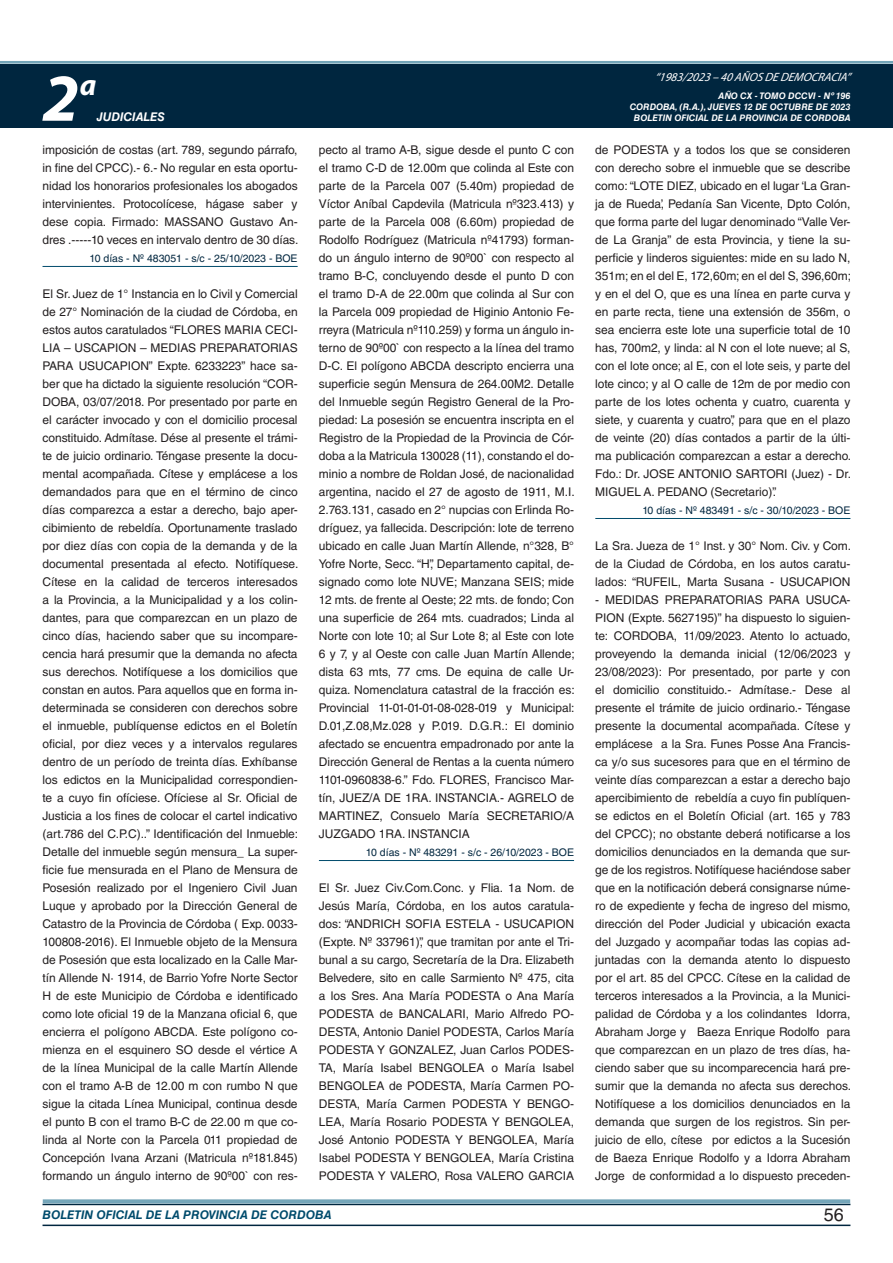
<style>
.page{position:relative;width:893px;height:1263px;background:#fff}
.page>*{position:absolute;margin:0;border:0;box-sizing:border-box;transform-origin:0 0}
.t1{font:italic 700 67.5px "Myriad Pro";color:#fff}
.t2{font:italic 700 30px "Myriad Pro";color:#fff}
.t3{font:18px "Helvetica LT Std";color:#231f20}
.TEXTO_BASE{font:12px/18px "Helvetica LT Std";letter-spacing:-.005em;color:#231f20;text-align:justify}
.t4{font:italic 700 12px "Helvetica LT Std";color:#004b6c}
.t5{font:italic 12px "Myriad Pro";color:#fff}
.t6{font:italic 700 12px "Helvetica LT Std";color:#fff}
.FECHA_DE_VENCIMIENTO{font:10.5px "Helvetica LT Std";color:#00263f}
.t7{font:italic 700 9px/10.8px "Helvetica LT Std";color:#fff;text-align:right}
</style>
<div class="page">
<div style="left:0;top:61px;width:893px;height:6px;background:#fff;opacity:.75"></div>
<div style="left:0;top:64px;width:893px;height:64px;background:#00263f"></div>
<hr style="left:43px;top:1224px;width:807px;height:2px;background:#00263f">
<div style="left:42px;top:1198px;width:809px;height:8px;background:#fff;opacity:.75"></div>
<hr style="left:43px;top:266px;width:255px;height:1px;background:#004b6c">
<hr style="left:319px;top:860px;width:255px;height:1px;background:#004b6c">
<hr style="left:595px;top:518px;width:255px;height:1px;background:#004b6c">
<p class="t5" style="left:655px;top:70px;width:197px">“ 1983/2023 – 40 AÑOS DE DEMOCRACIA”</p>
<h1 class="t1" style="left:43px;top:54px;width:38px">2</h1>
<h2 class="t2" style="left:80px;top:66px;width:18px">a</h2>
<p class="t7" style="left:630px;top:91px;width:222px">AÑO CX - TOMO DCCVI - Nº 196<br>CORDOBA, (R.A.), JUEVES 12 DE OCTUBRE DE 2023</p>
<p class="t6" style="left:97px;top:110px;width:70px">JUDICIALES</p>
<p class="t7" style="left:634px;top:112px;width:218px">BOLETIN OFICIAL DE LA PROVINCIA DE CORDOBA</p>
<p class="TEXTO_BASE" style="left:43px;top:141px;width:257px">imposición de costas (art. 789, segundo párrafo, in fine del CPCC).- 6.- No regular en esta oportu&shy;nidad los honorarios profesionales los abogados intervinientes. Protocolícese, hágase saber y dese copia. Firmado: MASSANO Gustavo An&shy;dres .-----10 veces en intervalo dentro de 30 días.</p>
<p class="FECHA_DE_VENCIMIENTO" style="left:90px;top:252px;width:210px">10 días - Nº 483051 - s/c - 25/10/2023 - BOE</p>
<p class="TEXTO_BASE" style="left:43px;top:285px;width:257px">El Sr. Juez de 1° Instancia en lo Civil y Comercial de 27° Nominación de la ciudad de Córdoba, en estos autos caratulados “FLORES MARIA CECI-LIA – USCAPION – MEDIAS PREPARATORIAS PARA USUCAPION” Expte. 6233223” hace sa&shy;ber que ha dictado la siguiente resolución “COR-DOBA, 03/07/2018. Por presentado por parte en el carácter invocado y con el domicilio procesal constituido. Admítase. Dése al presente el trámi&shy;te de juicio ordinario. Téngase presente la docu&shy;mental acompañada. Cítese y emplácese a los demandados para que en el término de cinco días comparezca a estar a derecho, bajo aper&shy;cibimiento de rebeldía. Oportunamente traslado por diez días con copia de la demanda y de la documental presentada al efecto. Notifíquese.<br>Cítese en la calidad de terceros interesados a la Provincia, a la Municipalidad y a los colin&shy;dantes, para que comparezcan en un plazo de cinco días, haciendo saber que su incompare&shy;cencia hará presumir que la demanda no afecta sus derechos. Notifíquese a los domicilios que constan en autos. Para aquellos que en forma in&shy;determinada se consideren con derechos sobre el inmueble, publíquense edictos en el Boletín oficial, por diez veces y a intervalos regulares dentro de un período de treinta días. Exhíbanse los edictos en la Municipalidad correspondien&shy;te a cuyo fin ofíciese. Ofíciese al Sr. Oficial de Justicia a los fines de colocar el cartel indicativo (art.786 del C.P.C)..” Identificación del Inmueble:<br>Detalle del inmueble según mensura_ La super&shy;ficie fue mensurada en el Plano de Mensura de Posesión realizado por el Ingeniero Civil Juan Luque y aprobado por la Dirección General de Catastro de la Provincia de Córdoba ( Exp. 0033- 100808-2016). El Inmueble objeto de la Mensura de Posesión que esta localizado en la Calle Mar&shy;tín Allende N· 1914, de Barrio Yofre Norte Sector H de este Municipio de Córdoba e identificado como lote oficial 19 de la Manzana oficial 6, que encierra el polígono ABCDA. Este polígono co&shy;mienza en el esquinero SO desde el vértice A de la línea Municipal de la calle Martín Allende con el tramo A-B de 12.00 m con rumbo N que sigue la citada Línea Municipal, continua desde el punto B con el tramo B-C de 22.00 m que co&shy;linda al Norte con la Parcela 011 propiedad de Concepción Ivana Arzani (Matricula nº181.845) formando un ángulo interno de 90º00` con res-</p>
<p class="TEXTO_BASE" style="left:319px;top:141px;width:257px">pecto al tramo A-B, sigue desde el punto C con el tramo C-D de 12.00m que colinda al Este con parte de la Parcela 007 (5.40m) propiedad de Víctor Aníbal Capdevila (Matricula nº323.413) y parte de la Parcela 008 (6.60m) propiedad de Rodolfo Rodríguez (Matricula nº41793) forman&shy;do un ángulo interno de 90º00` con respecto al tramo B-C, concluyendo desde el punto D con el tramo D-A de 22.00m que colinda al Sur con la Parcela 009 propiedad de Higinio Antonio Fe&shy;rreyra (Matricula nº110.259) y forma un ángulo in&shy;terno de 90º00` con respecto a la línea del tramo D-C. El polígono ABCDA descripto encierra una superficie según Mensura de 264.00M2. Detalle del Inmueble según Registro General de la Pro&shy;piedad: La posesión se encuentra inscripta en el Registro de la Propiedad de la Provincia de Cór&shy;doba a la Matricula 130028 (11), constando el do&shy;minio a nombre de Roldan José, de nacionalidad argentina, nacido el 27 de agosto de 1911, M.I.<br>2.763.131, casado en 2° nupcias con Erlinda Ro&shy;dríguez, ya fallecida. Descripción: lote de terreno ubicado en calle Juan Martín Allende, n°328, B° Yofre Norte, Secc. “H”, Departamento capital, de&shy;signado como lote NUVE; Manzana SEIS; mide 12 mts. de frente al Oeste; 22 mts. de fondo; Con una superficie de 264 mts. cuadrados; Linda al Norte con lote 10; al Sur Lote 8; al Este con lote 6 y 7, y al Oeste con calle Juan Martín Allende; dista 63 mts, 77 cms. De equina de calle Ur&shy;quiza. Nomenclatura catastral de la fracción es:<br>Provincial 11-01-01-01-08-028-019 y Municipal:<br>D.01,Z.08,Mz.028 y P.019. D.G.R.: El dominio afectado se encuentra empadronado por ante la Dirección General de Rentas a la cuenta número 1101-0960838-6.” Fdo. FLORES, Francisco Mar&shy;tín, JUEZ/A DE 1RA. INSTANCIA.- AGRELO de MARTINEZ, Consuelo María SECRETARIO/A JUZGADO 1RA. INSTANCIA</p>
<p class="FECHA_DE_VENCIMIENTO" style="left:366px;top:846px;width:210px">10 días - Nº 483291 - s/c - 26/10/2023 - BOE</p>
<p class="TEXTO_BASE" style="left:319px;top:879px;width:257px">El Sr. Juez Civ.Com.Conc. y Flia. 1a Nom. de Jesús María, Córdoba, en los autos caratula&shy;dos: “ANDRICH SOFIA ESTELA - USUCAPION (Expte. Nº 337961)”, que tramitan por ante el Tri&shy;bunal a su cargo, Secretaría de la Dra. Elizabeth Belvedere, sito en calle Sarmiento Nº 475, cita a los Sres. Ana María PODESTA o Ana María PODESTA de BANCALARI, Mario Alfredo PO-DESTA, Antonio Daniel PODESTA, Carlos María PODESTA Y GONZALEZ, Juan Carlos PODES-TA, María Isabel BENGOLEA o María Isabel BENGOLEA de PODESTA, María Carmen PO-DESTA, María Carmen PODESTA Y BENGO-LEA, María Rosario PODESTA Y BENGOLEA, José Antonio PODESTA Y BENGOLEA, María Isabel PODESTA Y BENGOLEA, María Cristina PODESTA Y VALERO, Rosa VALERO GARCIA</p>
<p class="TEXTO_BASE" style="left:595px;top:141px;width:257px">de PODESTA y a todos los que se consideren con derecho sobre el inmueble que se describe como: “LOTE DIEZ, ubicado en el lugar ‘La Gran&shy;ja de Rueda’, Pedanía San Vicente, Dpto Colón, que forma parte del lugar denominado “Valle Ver&shy;de La Granja” de esta Provincia, y tiene la su&shy;perficie y linderos siguientes: mide en su lado N, 351m; en el del E, 172,60m; en el del S, 396,60m; y en el del O, que es una línea en parte curva y en parte recta, tiene una extensión de 356m, o sea encierra este lote una superficie total de 10 has, 700m2, y linda: al N con el lote nueve; al S, con el lote once; al E, con el lote seis, y parte del lote cinco; y al O calle de 12m de por medio con parte de los lotes ochenta y cuatro, cuarenta y siete, y cuarenta y cuatro”, para que en el plazo de veinte (20) días contados a partir de la últi&shy;ma publicación comparezcan a estar a derecho.<br>Fdo.: Dr. JOSE ANTONIO SARTORI (Juez) - Dr.<br>MIGUEL A. PEDANO (Secretario)”.</p>
<p class="FECHA_DE_VENCIMIENTO" style="left:642px;top:504px;width:210px">10 días - Nº 483491 - s/c - 30/10/2023 - BOE</p>
<p class="TEXTO_BASE" style="left:595px;top:537px;width:257px">La Sra. Jueza de 1° Inst. y 30° Nom. Civ. y Com. de la Ciudad de Córdoba, en los autos caratu&shy;lados: “RUFEIL, Marta Susana - USUCAPION</p>
<p class="TEXTO_BASE" style="left:595px;top:591px;width:257px">- MEDIDAS PREPARATORIAS PARA USUCA-PION (Expte. 5627195)” ha dispuesto lo siguien&shy;te: CORDOBA, 11/09/2023. Atento lo actuado, proveyendo la demanda inicial (12/06/2023 y 23/08/2023): Por presentado, por parte y con el domicilio constituido.- Admítase.- Dese al presente el trámite de juicio ordinario.- Téngase presente la documental acompañada. Cítese y emplácese a la Sra. Funes Posse Ana Francis&shy;ca y/o sus sucesores para que en el término de veinte días comparezcan a estar a derecho bajo apercibimiento de rebeldía a cuyo fin publíquen&shy;se edictos en el Boletín Oficial (art. 165 y 783 del CPCC); no obstante deberá notificarse a los domicilios denunciados en la demanda que sur&shy;ge de los registros. Notifíquese haciéndose saber que en la notificación deberá consignarse núme&shy;ro de expediente y fecha de ingreso del mismo, dirección del Poder Judicial y ubicación exacta del Juzgado y acompañar todas las copias ad&shy;juntadas con la demanda atento lo dispuesto por el art. 85 del CPCC. Cítese en la calidad de terceros interesados a la Provincia, a la Munici&shy;palidad de Córdoba y a los colindantes Idorra, Abraham Jorge y Baeza Enrique Rodolfo para que comparezcan en un plazo de tres días, ha&shy;ciendo saber que su incomparecencia hará pre&shy;sumir que la demanda no afecta sus derechos.<br>Notifíquese a los domicilios denunciados en la demanda que surgen de los registros. Sin per&shy;juicio de ello, cítese por edictos a la Sucesión de Baeza Enrique Rodolfo y a Idorra Abraham Jorge de conformidad a lo dispuesto preceden-</p>
<p class="t4" style="left:43px;top:1208px;width:290px">BOLETIN OFICIAL DE LA PROVINCIA DE CORDOBA</p>
<h3 class="t3" style="left:824px;top:1204px;width:22px">56</h3>
</div>
